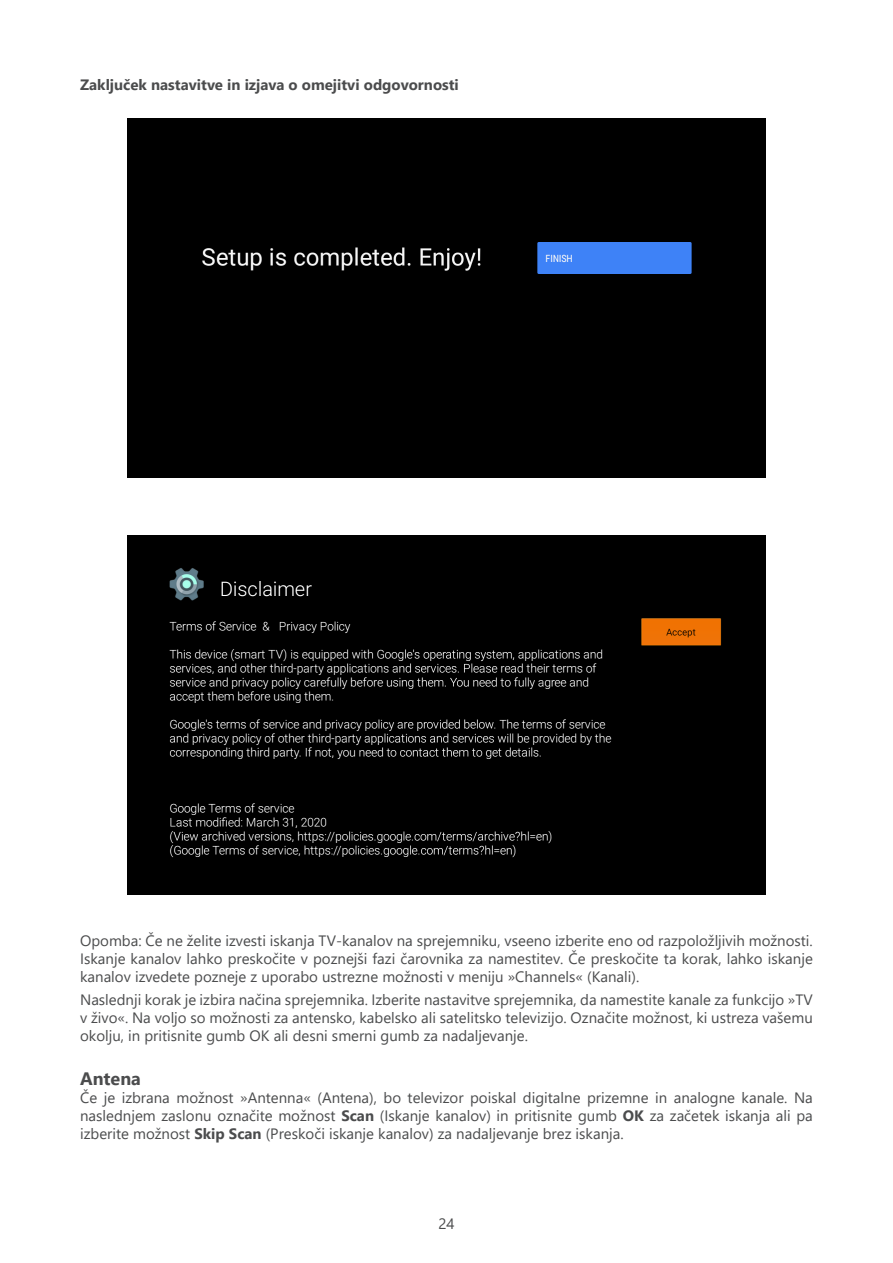
<style>
.page{position:relative;width:893px;height:1263px;background:#fff}
.page>*{position:absolute;margin:0;border:0;box-sizing:border-box;transform-origin:0 0}
.t1{font:700 18px "Segoe UI";color:#4b4c4d}
.t2{font:15px/18px "Segoe UI";color:#4b4c4d;text-align:justify}
.t3{font:700 15px "Segoe UI";color:#4b4c4d}
.s1{font-weight:700}
</style>
<div class="page">
<div style="left:128px;top:119px;width:637px;height:358px;background:#000"></div>
<img style="left:128px;top:536px;width:637px;height:358px">
<p class="t3" style="left:80px;top:71px;width:380px">Zaključek nastavitve in izjava o omejitvi odgovornosti</p>
<p class="t2" style="left:80px;top:931px;width:734px">Opomba: Če ne želite izvesti iskanja TV-kanalov na sprejemniku, vseeno izberite eno od razpoložljivih možnosti.<br>Iskanje kanalov lahko preskočite v poznejši fazi čarovnika za namestitev. Če preskočite ta korak, lahko iskanje kanalov izvedete pozneje z uporabo ustrezne možnosti v meniju »Channels« (Kanali).</p>
<p class="t2" style="left:80px;top:989px;width:734px">Naslednji korak je izbira načina sprejemnika. Izberite nastavitve sprejemnika, da namestite kanale za funkcijo »TV v živo«. Na voljo so možnosti za antensko, kabelsko ali satelitsko televizijo. Označite možnost, ki ustreza vašemu okolju, in pritisnite gumb OK ali desni smerni gumb za nadaljevanje.</p>
<p class="t1" style="left:80px;top:1062px;width:62px">Antena</p>
<p class="t2" style="left:80px;top:1087px;width:734px">Če je izbrana možnost »Antenna« (Antena), bo televizor poiskal digitalne prizemne in analogne kanale. Na naslednjem zaslonu označite možnost <span class="s1">Scan</span> (Iskanje kanalov) in pritisnite gumb <span class="s1">OK</span> za začetek iskanja ali pa izberite možnost <span class="s1">Skip Scan</span> (Preskoči iskanje kanalov) za nadaljevanje brez iskanja.</p>
<p class="t2" style="left:438px;top:1213px;width:18px">24</p>
</div>
